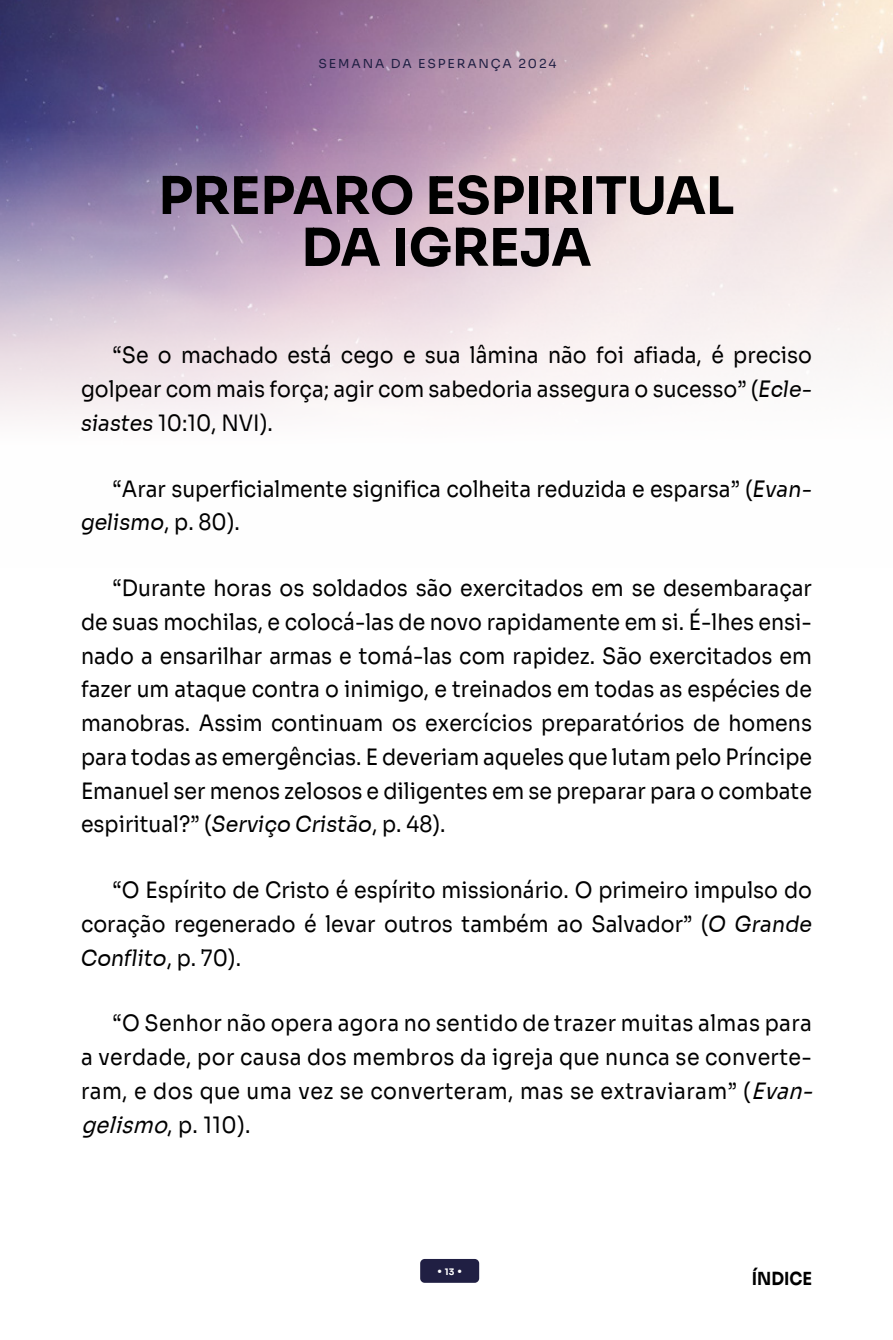
<style>
.page{position:relative;width:893px;height:1340px;background:#fff}
.page>*{position:absolute;margin:0;border:0;box-sizing:border-box;transform-origin:0 0}
.t1{font:700 51.75px/51.8px "Sora";letter-spacing:-.01em;color:#000;text-align:center}
.t2{font:22.5px/33.8px "Sora";color:#000;text-align:justify;scale:.91 1}
.t3{font:22.5px/33.8px "Sora";letter-spacing:.02em;color:#000;scale:.91 1}
.t4{font:700 18px "Sora";color:#000;scale:.9 1}
.t5{font:600 12.83px "Meno Banner";color:#fff}
.t6{font:12.38px "Sora";letter-spacing:.15em;color:#201f43}
.s1{font-style:italic}
.s2{font-family:"Sora";font-weight:700;font-size:9px}
</style>
<div class="page">
<div style="left:420px;top:1258px;width:59px;height:24px;background:#201f43;border-radius:5px"></div>
<img style="left:0;top:0;width:893px;height:417px">
<p class="t6" style="left:319px;top:53px;width:239px">SEMANA DA ESPERANÇA 2024</p>
<h1 class="t1" style="left:158px;top:165px;width:578px">PREPARO ESPIRITUAL<br>DA IGREJA</h1>
<p class="t2" style="left:81px;top:336px;width:805px;text-indent:32px">“Se o machado está cego e sua lâmina não foi afiada, é preciso golpear com mais força; agir com sabedoria assegura o sucesso” (<span class="s1">Ecle&shy;siastes</span> 10:10, NVI).</p>
<p class="t2" style="left:81px;top:469px;width:805px;text-indent:32px">“Arar superficialmente significa colheita reduzida e esparsa” (<span class="s1">Evan&shy;gelismo</span>, p. 80).</p>
<p class="t2" style="left:81px;top:569px;width:805px;text-indent:32px">“Durante horas os soldados são exercitados em se desembaraçar de suas mochilas, e colocá-las de novo rapidamente em si. É-lhes ensi&shy;nado a ensarilhar armas e tomá-las com rapidez. São exercitados em fazer um ataque contra o inimigo, e treinados em todas as espécies de manobras. Assim continuam os exercícios preparatórios de homens para todas as emergências. E deveriam aqueles que lutam pelo Príncipe Emanuel ser menos zelosos e diligentes em se preparar para o combate espiritual?” (<span class="s1">Serviço Cristão</span>, p. 48).</p>
<p class="t2" style="left:81px;top:871px;width:805px;text-indent:32px">“O Espírito de Cristo é espírito missionário. O primeiro impulso do coração regenerado é levar outros também ao Salvador” (<span class="s1">O Grande Conflito</span>, p. 70).</p>
<p class="t3" style="left:81px;top:1004px;width:814px;text-indent:32px">“O Senhor não opera agora no sentido de trazer muitas almas para a verdade, por causa dos membros da igreja que nunca se converte&shy;ram, e dos que uma vez se converteram, mas se extraviaram” (<span class="s1">Evan&shy;gelismo</span>, p . 1 1 0 ) .</p>
<p class="t5" style="left:437px;top:1262px;width:26px">• <span class="s2">13</span> •</p>
<p class="t4" style="left:752px;top:1263px;width:68px">ÍNDICE</p>
</div>
